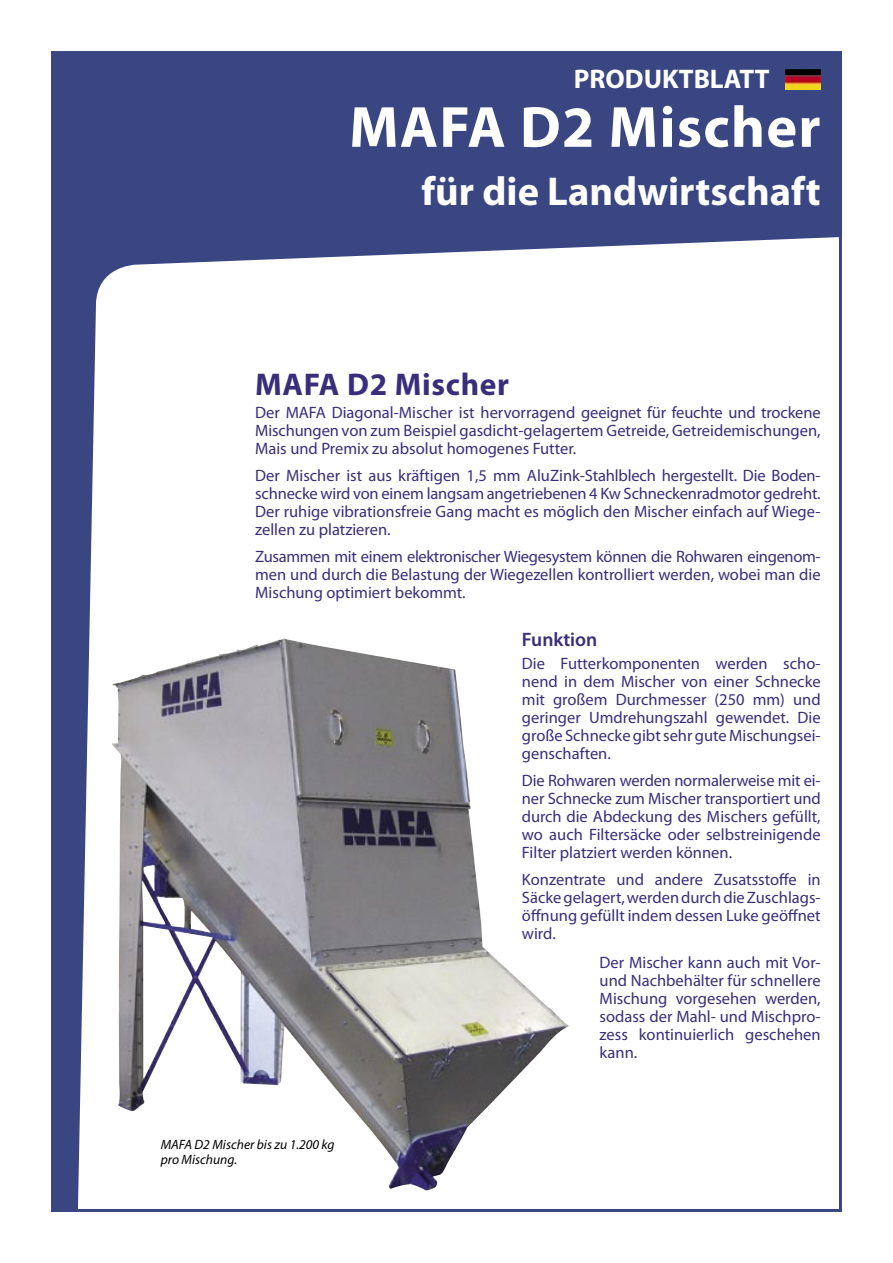
<style>
.page{position:relative;width:893px;height:1263px;background:#fff}
.page>*{position:absolute;margin:0;border:0;box-sizing:border-box;transform-origin:0 0}
.t1{font:700 58.5px "Myriad Pro";letter-spacing:.02em;color:#fff}
.t2{font:700 40.5px "Myriad Pro";color:#fff}
.t3{font:700 31.5px "Myriad Pro";letter-spacing:.02em;color:#392e7a}
.t4{font:700 27px "Myriad Pro";color:#fff}
.t5{font:600 19.5px "Myriad Pro";color:#392e7a}
.t6{font:16.5px/18px "Myriad Pro";color:#392e7a;text-align:justify}
.t7{font:italic 13.5px "Myriad Pro";color:#000}
</style>
<div class="page">
<div style="left:52px;top:52px;width:789px;height:1159px;background:#3a4682"></div>
<div style="left:78px;top:237px;width:761px;height:972px;background:#fff"></div>
<hr style="left:839px;top:127px;width:3px;height:1085px;background:#3a4682">
<hr style="left:51px;top:1209px;width:791px;height:3px;background:#3a4682">
<img style="left:786px;top:70px;width:35px;height:19px">
<img style="left:112px;top:639px;width:457px;height:551px">
<p class="t4" style="left:574px;top:64px;width:197px">PRODUKTBLATT</p>
<p class="t1" style="left:349px;top:94px;width:473px">MAFA D2 Mischer</p>
<p class="t2" style="left:421px;top:169px;width:401px">für die Landwirtschaft</p>
<p class="t3" style="left:255px;top:367px;width:255px">MAFA D2 Mischer</p>
<p class="t6" style="left:255px;top:404px;width:567px">Der MAFA Diagonal-Mischer ist hervorragend geeignet für feuchte und trockene Mischungen von zum Beispiel gasdicht-gelagertem Getreide, Getreidemischungen, Mais und Premix zu absolut homogenes Futter.</p>
<p class="t6" style="left:255px;top:467px;width:567px">Der Mischer ist aus kräftigen 1,5 mm AluZink-Stahlblech hergestellt. Die Boden&shy;schnecke wird von einem langsam angetriebenen 4 Kw Schneckenradmotor gedreht.<br>Der ruhige vibrationsfreie Gang macht es möglich den Mischer einfach auf Wiege&shy;zellen zu platzieren.</p>
<p class="t6" style="left:255px;top:548px;width:567px">Zusammen mit einem elektronischer Wiegesystem können die Rohwaren eingenom&shy;men und durch die Belastung der Wiegezellen kontrolliert werden, wobei man die Mischung optimiert bekommt.</p>
<p class="t5" style="left:522px;top:629px;width:77px">Funktion</p>
<p class="t6" style="left:522px;top:654px;width:300px">Die Futterkomponenten werden scho&shy;nend in dem Mischer von einer Schnecke mit großem Durchmesser (250 mm) und geringer Umdrehungszahl gewendet. Die große Schnecke gibt sehr gute Mischungsei&shy;genschaften.</p>
<p class="t6" style="left:522px;top:771px;width:300px">Die Rohwaren werden normalerweise mit ei&shy;ner Schnecke zum Mischer transportiert und durch die Abdeckung des Mischers gefüllt, wo auch Filtersäcke oder selbstreinigende Filter platziert werden können.</p>
<p class="t6" style="left:522px;top:870px;width:300px">Konzentrate und andere Zusatsstoffe in Säcke gelagert, werden durch die Zuschlags&shy;öffnung gefüllt indem dessen Luke geöffnet wird.</p>
<p class="t6" style="left:600px;top:954px;width:223px">Der Mischer kann auch mit Vor&shy;und Nachbehälter für schnellere Mischung vorgesehen werden, sodass der Mahl- und Mischpro&shy;zess kontinuierlich geschehen kann.</p>
<p class="t7" style="left:161px;top:1137px;width:175px">MAFA D2 Mischer bis zu 1.200 kg</p>
<p class="t7" style="left:161px;top:1152px;width:78px">pro Mischung.</p>
</div>
